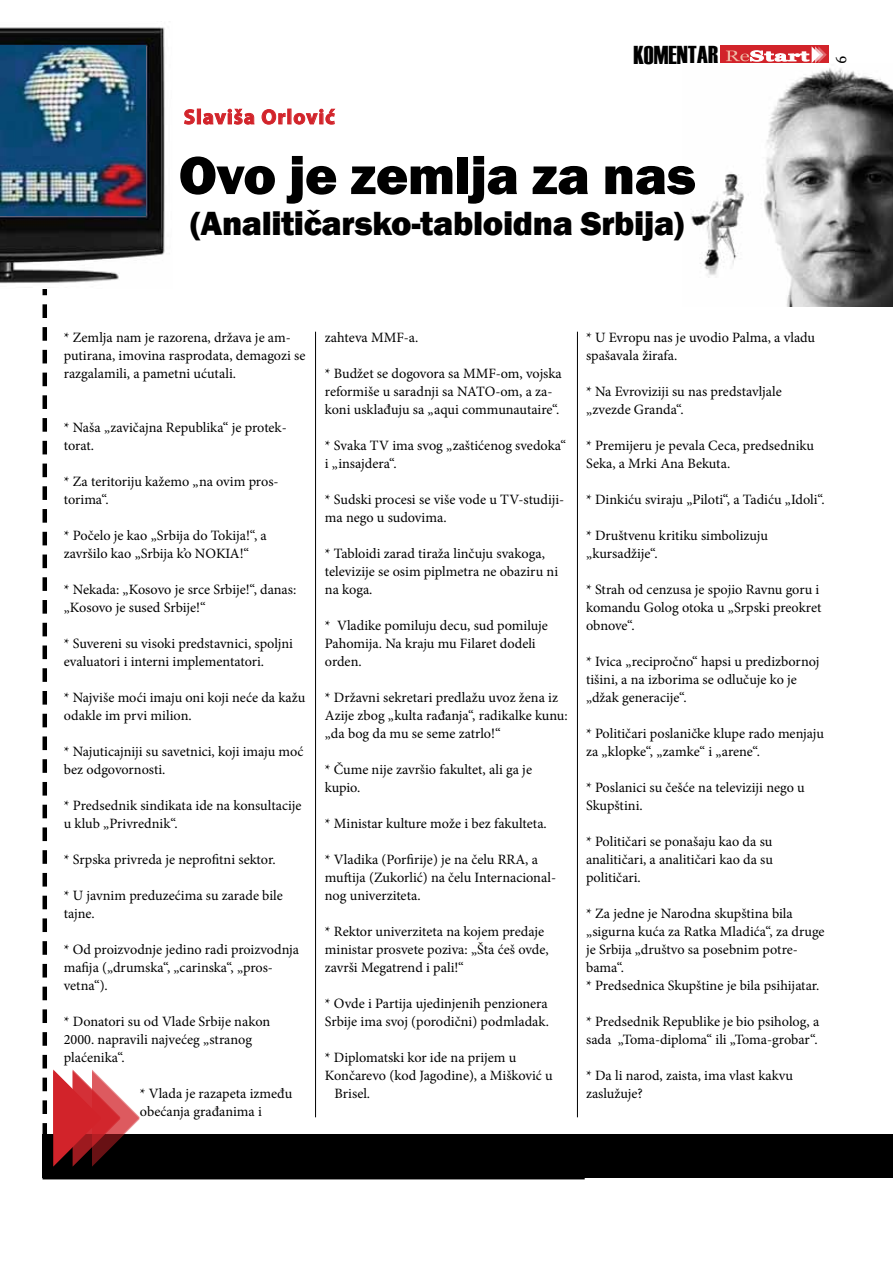
<style>
.page{position:relative;width:893px;height:1263px;background:#fff}
.page>*{position:absolute;margin:0;border:0;box-sizing:border-box;transform-origin:0 0}
.t1{font:800 55.5px "Franklin Gothic";color:#000}
.t2{font:800 34.5px "Franklin Gothic";color:#000}
.t3{font:25.8px "Haettenschweiler";color:#000}
.t4{font:700 21px "Myriad Pro";letter-spacing:.05em;color:#d2232a}
.t5{font:15px "Sylfaen";color:#000}
.t6{font:14.25px/18px "Minion Pro";color:#000}
</style>
<div class="page">
<div style="left:721px;top:46px;width:108px;height:18px;background:#d2232a"></div>
<svg style="left:726px;top:46px;width:101px;height:17px"></svg>
<svg style="left:43px;top:289px;width:4px;height:845px"></svg>
<img style="left:0;top:27px;width:165px;height:257px">
<img style="left:0;top:45px;width:146px;height:171px">
<div style="left:43px;top:1134px;width:850px;height:44px;background:#000"></div>
<svg style="left:184px;top:109px;width:11px;height:16px"></svg>
<div style="left:197px;top:109px;width:4px;height:15px;border:1px solid #d2232a"></div>
<svg style="left:203px;top:109px;width:52px;height:16px"></svg>
<svg style="left:261px;top:109px;width:25px;height:16px"></svg>
<svg style="left:293px;top:108px;width:43px;height:17px"></svg>
<img style="left:691px;top:68px;width:202px;height:238px">
<hr style="left:43px;top:1178px;width:542px;height:1px;background:#000">
<svg style="left:53px;top:1069px;width:87px;height:97px"></svg>
<hr style="left:315px;top:332px;width:1px;height:785px;background:#000">
<hr style="left:577px;top:332px;width:1px;height:785px;background:#000">
<h3 class="t3" style="left:633px;top:37px;width:87px">KOMENTAR</h3>
<h3 class="t4" style="left:184px;top:103px;width:153px">Slaviša Orlović</h3>
<h1 class="t1" style="left:179px;top:139px;width:519px">Ovo je zemlja za nas</h1>
<h2 class="t2" style="left:191px;top:202px;width:495px">(Analitičarsko-tabloidna Srbija)</h2>
<p class="t5" style="left:851px;top:56px;width:9px;rotate:90deg">9</p>
<p class="t6" style="left:64px;top:329px;width:243px">* Zemlja nam je razorena, država je am&shy;putirana, imovina rasprodata, demagozi se razgalamili, a pametni ućutali.</p>
<p class="t6" style="left:64px;top:419px;width:224px">* Naša „zavičajna Republika“ je protek&shy;torat.</p>
<p class="t6" style="left:64px;top:473px;width:216px">* Za teritoriju kažemo „na ovim pros&shy;torima“.</p>
<p class="t6" style="left:64px;top:526px;width:204px">* Počelo je kao „Srbija do Tokija!“, a završilo kao „Srbija k’o NOKIA!“</p>
<p class="t6" style="left:64px;top:580px;width:234px">* Nekada: „Kosovo je srce Srbije!“, danas: „Kosovo je sused Srbije!“</p>
<p class="t6" style="left:64px;top:634px;width:231px">* Suvereni su visoki predstavnici, spoljni evaluatori i interni implementatori.</p>
<p class="t6" style="left:64px;top:688px;width:243px">* Najviše moći imaju oni koji neće da kažu odakle im prvi milion.</p>
<p class="t6" style="left:64px;top:742px;width:241px">* Najuticajniji su savetnici, koji imaju moć bez odgovornosti.</p>
<p class="t6" style="left:64px;top:796px;width:239px">* Predsednik sindikata ide na konsultacije u klub „Privrednik“.</p>
<p class="t6" style="left:64px;top:850px;width:213px">* Srpska privreda je neprofitni sektor.</p>
<p class="t6" style="left:64px;top:886px;width:221px">* U javnim preduzećima su zarade bile tajne.</p>
<p class="t6" style="left:64px;top:940px;width:237px">* Od proizvodnje jedino radi proizvodnja mafija („drumska“, „carinska“, „pros&shy;vetna“).</p>
<p class="t6" style="left:64px;top:1012px;width:208px">* Donatori su od Vlade Srbije nakon<br>2000. napravili najvećeg „stranog plaćenika“.</p>
<p class="t6" style="left:140px;top:1084px;width:154px">* Vlada je razapeta između obećanja građanima i</p>
<p class="t6" style="left:325px;top:328px;width:95px">zahteva MMF-a.</p>
<p class="t6" style="left:325px;top:364px;width:238px">* Budžet se dogovora sa MMF-om, vojska reformiše u saradnji sa NATO-om, a za&shy;koni usklađuju sa „aqui communautaire“.</p>
<p class="t6" style="left:325px;top:436px;width:243px">* Svaka TV ima svog „zaštićenog svedoka“ i „insajdera“.</p>
<p class="t6" style="left:325px;top:490px;width:241px">* Sudski procesi se više vode u TV-studiji&shy;ma nego u sudovima.</p>
<p class="t6" style="left:325px;top:544px;width:235px">* Tabloidi zarad tiraža linčuju svakoga, televizije se osim piplmetra ne obaziru ni na koga.</p>
<p class="t6" style="left:325px;top:616px;width:225px">* Vladike pomiluju decu, sud pomiluje<br>Pahomija. Na kraju mu Filaret dodeli orden.</p>
<p class="t6" style="left:325px;top:688px;width:244px">* Državni sekretari predlažu uvoz žena iz<br>Azije zbog „kulta rađanja“, radikalke kunu: „da bog da mu se seme zatrlo!“</p>
<p class="t6" style="left:325px;top:760px;width:209px">* Čume nije završio fakultet, ali ga je kupio.</p>
<p class="t6" style="left:325px;top:814px;width:223px">* Ministar kulture može i bez fakulteta.</p>
<p class="t6" style="left:325px;top:850px;width:233px">* Vladika (Porfirije) je na čelu RRA, a muftija (Zukorlić) na čelu Internacional&shy;nog univerziteta.</p>
<p class="t6" style="left:325px;top:922px;width:225px">* Rektor univerziteta na kojem predaje ministar prosvete poziva: „Šta ćeš ovde, završi Megatrend i pali!“</p>
<p class="t6" style="left:325px;top:994px;width:225px">* Ovde i Partija ujedinjenih penzionera<br>Srbije ima svoj (porodični) podmladak.</p>
<p class="t6" style="left:325px;top:1048px;width:193px">* Diplomatski kor ide na prijem u</p>
<p class="t6" style="left:325px;top:1066px;width:229px">Končarevo (kod Jagodine), a Mišković u</p>
<p class="t6" style="left:335px;top:1084px;width:37px">Brisel.</p>
<p class="t6" style="left:586px;top:328px;width:231px">* U Evropu nas je uvodio Palma, a vladu spašavala žirafa.</p>
<p class="t6" style="left:586px;top:382px;width:197px">* Na Evroviziji su nas predstavljale „zvezde Granda“.</p>
<p class="t6" style="left:586px;top:436px;width:229px">* Premijeru je pevala Ceca, predsedniku<br>Seka, a Mrki Ana Bekuta.</p>
<p class="t6" style="left:586px;top:490px;width:240px">* Dinkiću sviraju „Piloti“, a Tadiću „Idoli“.</p>
<p class="t6" style="left:586px;top:526px;width:183px">* Društvenu kritiku simbolizuju „kursadžije“.</p>
<p class="t6" style="left:586px;top:580px;width:237px">* Strah od cenzusa je spojio Ravnu goru i komandu Golog otoka u „Srpski preokret obnove“.</p>
<p class="t6" style="left:586px;top:652px;width:235px">* Ivica „recipročno“ hapsi u predizbornoj tišini, a na izborima se odlučuje ko je „džak generacije“.</p>
<p class="t6" style="left:586px;top:724px;width:239px">* Političari poslaničke klupe rado menjaju za „klopke“, „zamke“ i „arene“.</p>
<p class="t6" style="left:586px;top:778px;width:220px">* Poslanici su češće na televiziji nego u<br>Skupštini.</p>
<p class="t6" style="left:586px;top:832px;width:188px;text-align:justify">* Političari se ponašaju kao da su analitičari, a analitičari kao da su političari.</p>
<p class="t6" style="left:586px;top:904px;width:240px">* Za jedne je Narodna skupština bila „sigurna kuća za Ratka Mladića“, za druge je Srbija „društvo sa posebnim potre&shy;bama“.<br>* Predsednica Skupštine je bila psihijatar.</p>
<p class="t6" style="left:586px;top:1012px;width:235px">* Predsednik Republike je bio psiholog, a sada „Toma-diploma“ ili „Toma-grobar“.</p>
<p class="t6" style="left:586px;top:1066px;width:209px">* Da li narod, zaista, ima vlast kakvu zaslužuje?</p>
</div>
